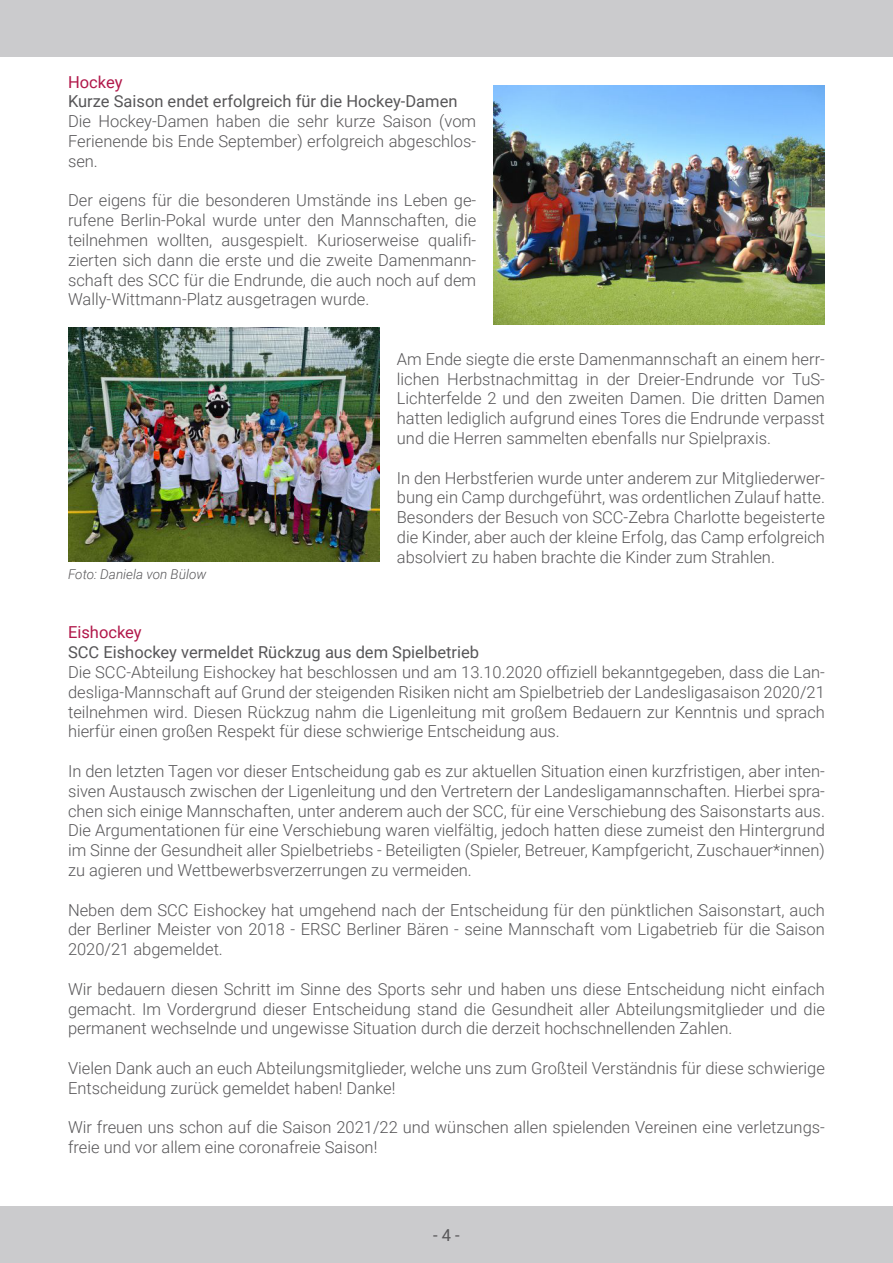
<style>
.page{position:relative;width:893px;height:1263px;background:#fff}
.page>*{position:absolute;margin:0;border:0;box-sizing:border-box;transform-origin:0 0}
.t1{font:300 16.5px/19.8px "Roboto";color:#575658;text-align:justify}
.t2{font:16.5px "Roboto";color:#575658}
.t3{font:16.5px "Roboto";color:#b1184a}
.t4{font:italic 300 13.5px "Roboto";color:#575658}
</style>
<div class="page">
<div style="left:0;top:1206px;width:893px;height:57px;background:#cbcbcd"></div>
<div style="left:0;top:0;width:893px;height:57px;background:#cbcbcd"></div>
<img style="left:493px;top:85px;width:332px;height:240px">
<img style="left:68px;top:327px;width:312px;height:234px">
<p class="t3" style="left:68px;top:70px;width:56px">Hockey</p>
<p class="t2" style="left:68px;top:90px;width:391px">Kurze Saison endet erfolgreich für die Hockey-Damen</p>
<p class="t1" style="left:68px;top:111px;width:410px">Die Hockey-Damen haben die sehr kurze Saison (vom Ferienende bis Ende September) erfolgreich abgeschlos&shy;sen.</p>
<p class="t1" style="left:68px;top:190px;width:410px">Der eigens für die besonderen Umstände ins Leben ge&shy;rufene Berlin-Pokal wurde unter den Mannschaften, die teilnehmen wollten, ausgespielt. Kurioserweise qualifi&shy;zierten sich dann die erste und die zweite Damenmann&shy;schaft des SCC für die Endrunde, die auch noch auf dem Wally-Wittmann-Platz ausgetragen wurde.</p>
<p class="t4" style="left:68px;top:565px;width:140px">Foto: Daniela von Bülow</p>
<p class="t1" style="left:397px;top:348px;width:430px">Am Ende siegte die erste Damenmannschaft an einem herr&shy;lichen Herbstnachmittag in der Dreier-Endrunde vor TuS-Lichterfelde 2 und den zweiten Damen. Die dritten Damen hatten lediglich aufgrund eines Tores die Endrunde verpasst und die Herren sammelten ebenfalls nur Spielpraxis.</p>
<p class="t1" style="left:397px;top:467px;width:430px">In den Herbstferien wurde unter anderem zur Mitgliederwer&shy;bung ein Camp durchgeführt, was ordentlichen Zulauf hatte.<br>Besonders der Besuch von SCC-Zebra Charlotte begeisterte die Kinder, aber auch der kleine Erfolg, das Camp erfolgreich absolviert zu haben brachte die Kinder zum Strahlen.</p>
<p class="t3" style="left:68px;top:621px;width:75px">Eishockey</p>
<p class="t2" style="left:68px;top:641px;width:412px">SCC Eishockey vermeldet Rückzug aus dem Spielbetrieb</p>
<p class="t1" style="left:68px;top:662px;width:758px">Die SCC-Abteilung Eishockey hat beschlossen und am 13.10.2020 offiziell bekanntgegeben, dass die Lan&shy;desliga-Mannschaft auf Grund der steigenden Risiken nicht am Spielbetrieb der Landesligasaison 2020/21 teilnehmen wird. Diesen Rückzug nahm die Ligenleitung mit großem Bedauern zur Kenntnis und sprach hierfür einen großen Respekt für diese schwierige Entscheidung aus.</p>
<p class="t1" style="left:68px;top:761px;width:758px">In den letzten Tagen vor dieser Entscheidung gab es zur aktuellen Situation einen kurzfristigen, aber inten&shy;siven Austausch zwischen der Ligenleitung und den Vertretern der Landesligamannschaften. Hierbei spra&shy;chen sich einige Mannschaften, unter anderem auch der SCC, für eine Verschiebung des Saisonstarts aus.<br>Die Argumentationen für eine Verschiebung waren vielfältig, jedoch hatten diese zumeist den Hintergrund im Sinne der Gesundheit aller Spielbetriebs - Beteiligten (Spieler, Betreuer, Kampfgericht, Zuschauer*innen) zu agieren und Wettbewerbsverzerrungen zu vermeiden.</p>
<p class="t1" style="left:68px;top:899px;width:758px">Neben dem SCC Eishockey hat umgehend nach der Entscheidung für den pünktlichen Saisonstart, auch der Berliner Meister von 2018 - ERSC Berliner Bären - seine Mannschaft vom Ligabetrieb für die Saison 2020/21 abgemeldet.</p>
<p class="t1" style="left:68px;top:978px;width:758px">Wir bedauern diesen Schritt im Sinne des Sports sehr und haben uns diese Entscheidung nicht einfach gemacht. Im Vordergrund dieser Entscheidung stand die Gesundheit aller Abteilungsmitglieder und die permanent wechselnde und ungewisse Situation durch die derzeit hochschnellenden Zahlen.</p>
<p class="t1" style="left:68px;top:1058px;width:758px">Vielen Dank auch an euch Abteilungsmitglieder, welche uns zum Großteil Verständnis für diese schwierige<br>Entscheidung zurück gemeldet haben! Danke!</p>
<p class="t1" style="left:68px;top:1117px;width:758px">Wir freuen uns schon auf die Saison 2021/22 und wünschen allen spielenden Vereinen eine verletzungs&shy;freie und vor allem eine coronafreie Saison!</p>
<p class="t2" style="left:433px;top:1223px;width:28px">- 4 -</p>
</div>
